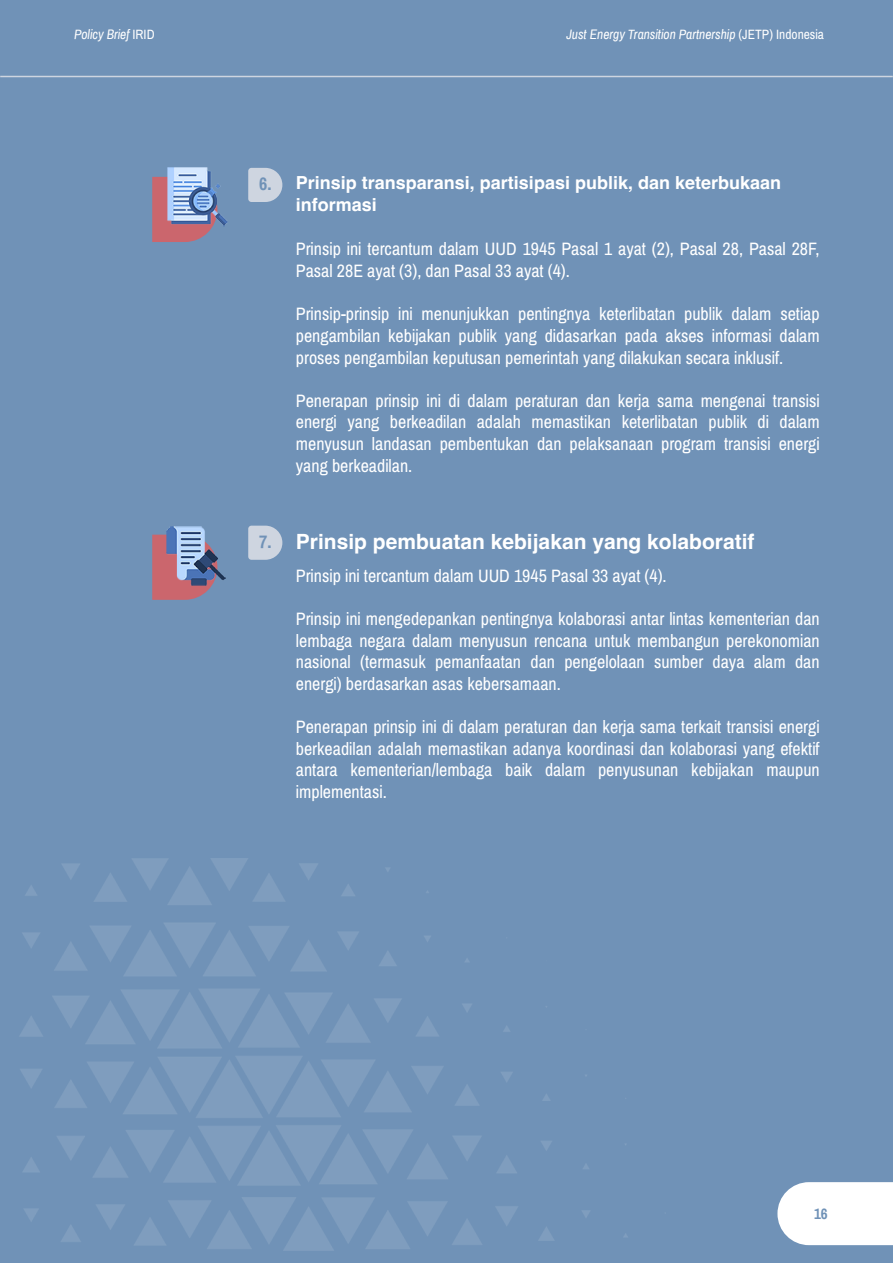
<style>
.page{position:relative;width:893px;height:1263px;background:#7092b7}
.page>*{position:absolute;margin:0;border:0;box-sizing:border-box;transform-origin:0 0}
.t1{font:700 21px "Helvetica";color:#fff}
.t2{font:18px/21.6px "Archivo Narrow";color:#fff;text-align:justify}
.t3{font:700 18px/21.6px "Helvetica";color:#fff}
.t4{font:700 18px "Archivo Narrow";color:#7092b7}
.t5{font:700 15px "Archivo Narrow";color:#7092b7}
.t6{font:italic 13.5px "Archivo Narrow";color:#fff}
.s1{font-style:normal}
</style>
<div class="page">
<hr style="left:0;top:76px;width:893px;height:1px;background:#ced5e0">
<svg style="left:777px;top:1182px;width:116px;height:63px"></svg>
<svg style="left:248px;top:168px;width:34px;height:34px"></svg>
<svg style="left:152px;top:177px;width:65px;height:65px"></svg>
<img style="left:168px;top:168px;width:60px;height:59px">
<svg style="left:248px;top:526px;width:34px;height:34px"></svg>
<svg style="left:152px;top:535px;width:65px;height:65px"></svg>
<img style="left:166px;top:526px;width:59px;height:59px">
<p class="t6" style="left:74px;top:26px;width:82px">Policy Brief <span class="s1">IRID</span></p>
<p class="t6" style="left:566px;top:26px;width:259px">Just Energy Transition Partnership <span class="s1">(JETP) Indonesia</span></p>
<p class="t4" style="left:259px;top:173px;width:14px">6.</p>
<p class="t4" style="left:259px;top:530px;width:14px">7.</p>
<p class="t3" style="left:296px;top:174px;width:487px">Prinsip transparansi, partisipasi publik, dan keterbukaan informasi</p>
<p class="t2" style="left:296px;top:238px;width:525px;line-height:22.5px">Prinsip ini tercantum dalam UUD 1945 Pasal 1 ayat (2), Pasal 28, Pasal 28F,<br>Pasal 28E ayat (3), dan Pasal 33 ayat (4).</p>
<p class="t2" style="left:296px;top:304px;width:525px">Prinsip-prinsip ini menunjukkan pentingnya keterlibatan publik dalam setiap pengambilan kebijakan publik yang didasarkan pada akses informasi dalam proses pengambilan keputusan pemerintah yang dilakukan secara inklusif.</p>
<p class="t2" style="left:296px;top:390px;width:525px">Penerapan prinsip ini di dalam peraturan dan kerja sama mengenai transisi energi yang berkeadilan adalah memastikan keterlibatan publik di dalam menyusun landasan pembentukan dan pelaksanaan program transisi energi yang berkeadilan.</p>
<p class="t1" style="left:296px;top:529px;width:460px">Prinsip pembuatan kebijakan yang kolaboratif</p>
<p class="t2" style="left:296px;top:565px;width:372px">Prinsip ini tercantum dalam UUD 1945 Pasal 33 ayat (4).</p>
<p class="t2" style="left:296px;top:608px;width:525px">Prinsip ini mengedepankan pentingnya kolaborasi antar lintas kementerian dan lembaga negara dalam menyusun rencana untuk membangun perekonomian nasional (termasuk pemanfaatan dan pengelolaan sumber daya alam dan energi) berdasarkan asas kebersamaan.</p>
<p class="t2" style="left:296px;top:716px;width:525px">Penerapan prinsip ini di dalam peraturan dan kerja sama terkait transisi energi berkeadilan adalah memastikan adanya koordinasi dan kolaborasi yang efektif antara kementerian/lembaga baik dalam penyusunan kebijakan maupun implementasi.</p>
<p class="t5" style="left:814px;top:1204px;width:15px">16</p>
</div>
